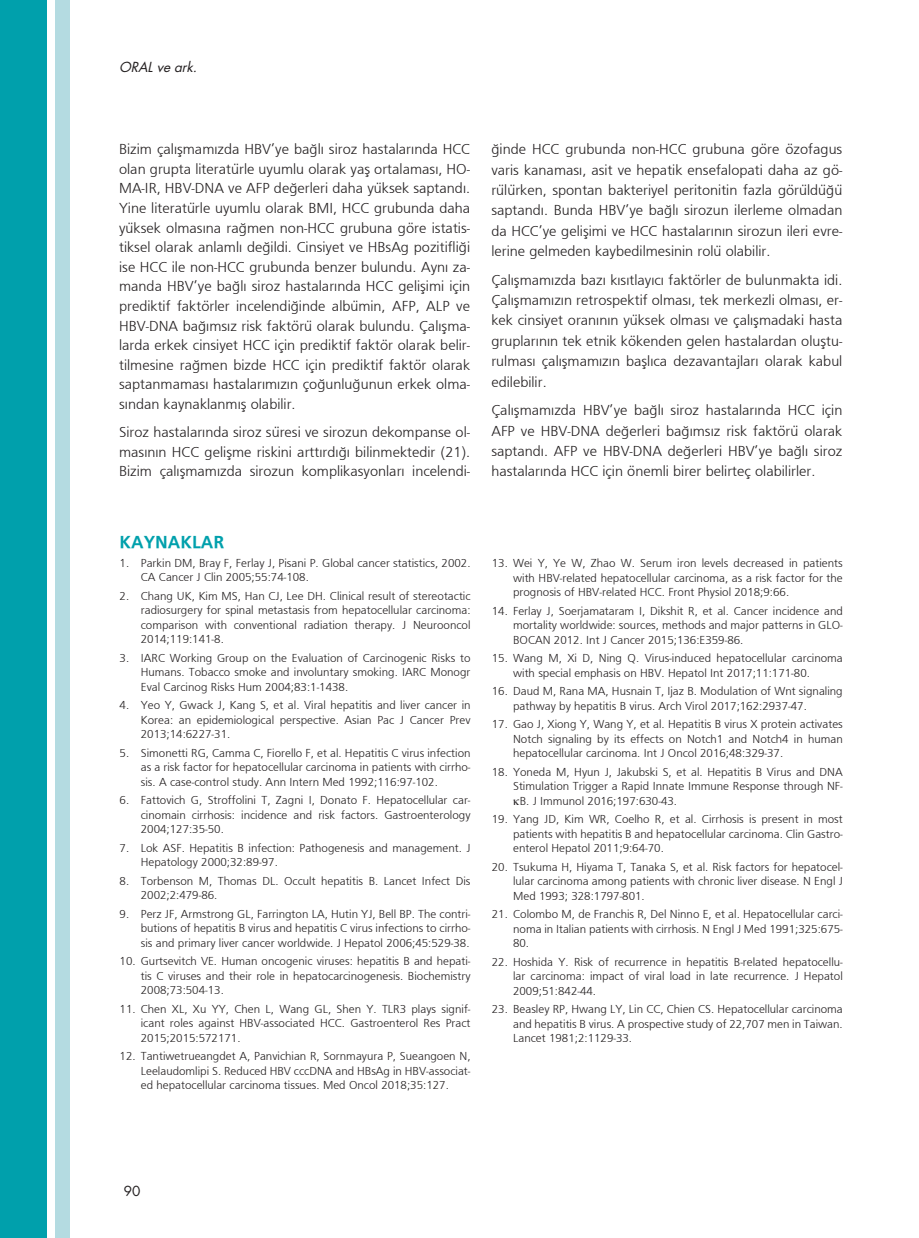
<style>
.page{position:relative;width:919px;height:1238px;background:#fff}
.page>*{position:absolute;margin:0;border:0;box-sizing:border-box;transform-origin:0 0}
.t1{font:700 18px "Fruga Sans";color:#00a0ac}
.t2{font:300 15px/19.6px "Fruga Sans";color:#231f20;text-align:justify}
.t3{font:italic 13.5px "Futura OTF";color:#231f20}
.t4{font:13.5px "Futura OTF";color:#231f20}
.t5{font:300 12px/14.4px "Fruga Sans";color:#231f20;text-align:justify}
</style>
<div class="page">
<div style="left:0;top:0;width:47px;height:1237px;background:#00a0ac"></div>
<div style="left:55px;top:0;width:15px;height:1237px;background:#b4dbe1"></div>
<p class="t3" style="left:119px;top:58px;width:79px">ORAL ve ark.</p>
<p class="t2" style="left:119px;top:139px;width:352px">Bizim çalışmamızda HBV’ye bağlı siroz hastalarında HCC olan grupta literatürle uyumlu olarak yaş ortalaması, HO-MA-IR, HBV-DNA ve AFP değerleri daha yüksek saptandı.<br>Yine literatürle uyumlu olarak BMI, HCC grubunda daha yüksek olmasına rağmen non-HCC grubuna göre istatis&shy;tiksel olarak anlamlı değildi. Cinsiyet ve HBsAg pozitifliği ise HCC ile non-HCC grubunda benzer bulundu. Aynı za&shy;manda HBV’ye bağlı siroz hastalarında HCC gelişimi için prediktif faktörler incelendiğinde albümin, AFP, ALP ve HBV-DNA bağımsız risk faktörü olarak bulundu. Çalışma&shy;larda erkek cinsiyet HCC için prediktif faktör olarak belir&shy;tilmesine rağmen bizde HCC için prediktif faktör olarak saptanmaması hastalarımızın çoğunluğunun erkek olma&shy;sından kaynaklanmış olabilir.</p>
<p class="t2" style="left:119px;top:422px;width:352px">Siroz hastalarında siroz süresi ve sirozun dekompanse ol&shy;masının HCC gelişme riskini arttırdığı bilinmektedir (21).<br>Bizim çalışmamızda sirozun komplikasyonları incelendi-</p>
<p class="t2" style="left:491px;top:139px;width:352px;line-height:20.4px">ğinde HCC grubunda non-HCC grubuna göre özofagus varis kanaması, asit ve hepatik ensefalopati daha az gö&shy;rülürken, spontan bakteriyel peritonitin fazla görüldüğü saptandı. Bunda HBV’ye bağlı sirozun ilerleme olmadan da HCC’ye gelişimi ve HCC hastalarının sirozun ileri evre&shy;lerine gelmeden kaybedilmesinin rolü olabilir.</p>
<p class="t2" style="left:491px;top:269px;width:352px;line-height:20.4px">Çalışmamızda bazı kısıtlayıcı faktörler de bulunmakta idi.<br>Çalışmamızın retrospektif olması, tek merkezli olması, er&shy;kek cinsiyet oranının yüksek olması ve çalışmadaki hasta gruplarının tek etnik kökenden gelen hastalardan oluştu&shy;rulması çalışmamızın başlıca dezavantajları olarak kabul edilebilir.</p>
<p class="t2" style="left:491px;top:400px;width:352px;line-height:20.4px">Çalışmamızda HBV’ye bağlı siroz hastalarında HCC için AFP ve HBV-DNA değerleri bağımsız risk faktörü olarak saptandı. AFP ve HBV-DNA değerleri HBV’ye bağlı siroz hastalarında HCC için önemli birer belirteç olabilirler.</p>
<h1 class="t1" style="left:119px;top:531px;width:106px">KAYNAKLAR</h1>
<p class="t5" style="left:141px;top:555px;width:331px;text-indent:-21px">1. Parkin DM, Bray F, Ferlay J, Pisani P. Global cancer statistics, 2002.<br>CA Cancer J Clin 2005;55:74-108.</p>
<p class="t5" style="left:141px;top:588px;width:331px;text-indent:-21px">2. Chang UK, Kim MS, Han CJ, Lee DH. Clinical result of stereotactic radiosurgery for spinal metastasis from hepatocellular carcinoma: comparison with conventional radiation therapy. J Neurooncol 2014;119:141-8.</p>
<p class="t5" style="left:141px;top:650px;width:331px;text-indent:-21px">3. IARC Working Group on the Evaluation of Carcinogenic Risks to Humans. Tobacco smoke and involuntary smoking. IARC Monogr Eval Carcinog Risks Hum 2004;83:1-1438.</p>
<p class="t5" style="left:141px;top:698px;width:331px;text-indent:-21px">4. Yeo Y, Gwack J, Kang S, et al. Viral hepatitis and liver cancer in Korea: an epidemiological perspective. Asian Pac J Cancer Prev 2013;14:6227-31.</p>
<p class="t5" style="left:141px;top:745px;width:331px;text-indent:-21px">5. Simonetti RG, Camma C, Fiorello F, et al. Hepatitis C virus infection as a risk factor for hepatocellular carcinoma in patients with cirrho&shy;sis. A case-control study. Ann Intern Med 1992;116:97-102.</p>
<p class="t5" style="left:141px;top:792px;width:331px;text-indent:-21px">6. Fattovich G, Stroffolini T, Zagni I, Donato F. Hepatocellular car&shy;cinomain cirrhosis: incidence and risk factors. Gastroenterology 2004;127:35-50.</p>
<p class="t5" style="left:141px;top:840px;width:331px;text-indent:-21px">7. Lok ASF. Hepatitis B infection: Pathogenesis and management. J<br>Hepatology 2000;32:89-97.</p>
<p class="t5" style="left:141px;top:873px;width:331px;text-indent:-21px">8. Torbenson M, Thomas DL. Occult hepatitis B. Lancet Infect Dis<br>2002;2:479-86.</p>
<p class="t5" style="left:141px;top:906px;width:331px;text-indent:-21px">9. Perz JF, Armstrong GL, Farrington LA, Hutin YJ, Bell BP. The contri&shy;butions of hepatitis B virus and hepatitis C virus infections to cirrho&shy;sis and primary liver cancer worldwide. J Hepatol 2006;45:529-38.</p>
<p class="t5" style="left:141px;top:953px;width:331px;text-indent:-21px">10. Gurtsevitch VE. Human oncogenic viruses: hepatitis B and hepati&shy;tis C viruses and their role in hepatocarcinogenesis. Biochemistry 2008;73:504-13.</p>
<p class="t5" style="left:141px;top:1001px;width:331px;text-indent:-21px">11. Chen XL, Xu YY, Chen L, Wang GL, Shen Y. TLR3 plays signif&shy;icant roles against HBV-associated HCC. Gastroenterol Res Pract 2015;2015:572171.</p>
<p class="t5" style="left:141px;top:1048px;width:331px;text-indent:-21px">12. Tantiwetrueangdet A, Panvichian R, Sornmayura P, Sueangoen N, Leelaudomlipi S. Reduced HBV cccDNA and HBsAg in HBV-associat&shy;ed hepatocellular carcinoma tissues. Med Oncol 2018;35:127.</p>
<p class="t5" style="left:513px;top:556px;width:331px;text-indent:-21px">13. Wei Y, Ye W, Zhao W. Serum iron levels decreased in patients with HBV-related hepatocellular carcinoma, as a risk factor for the prognosis of HBV-related HCC. Front Physiol 2018;9:66.</p>
<p class="t5" style="left:513px;top:603px;width:331px;text-indent:-21px">14. Ferlay J, Soerjamataram I, Dikshit R, et al. Cancer incidence and mortality worldwide: sources, methods and major patterns in GLO-BOCAN 2012. Int J Cancer 2015;136:E359-86.</p>
<p class="t5" style="left:513px;top:650px;width:331px;text-indent:-21px">15. Wang M, Xi D, Ning Q. Virus-induced hepatocellular carcinoma with special emphasis on HBV. Hepatol Int 2017;11:171-80.</p>
<p class="t5" style="left:513px;top:683px;width:331px;text-indent:-21px">16. Daud M, Rana MA, Husnain T, Ijaz B. Modulation of Wnt signaling pathway by hepatitis B virus. Arch Virol 2017;162:2937-47.</p>
<p class="t5" style="left:513px;top:717px;width:331px;text-indent:-21px">17. Gao J, Xiong Y, Wang Y, et al. Hepatitis B virus X protein activates Notch signaling by its effects on Notch1 and Notch4 in human hepatocellular carcinoma. Int J Oncol 2016;48:329-37.</p>
<p class="t5" style="left:492px;top:764px;width:352px">18. Yoneda M, Hyun J, Jakubski S, et al. Hepatitis B Virus and DNA</p>
<p class="t5" style="left:513px;top:778px;width:331px">Stimulation Trigger a Rapid Innate Immune Response through NF-</p>
<p class="t5" style="left:519px;top:793px;width:159px">B. J Immunol 2016;197:630-43.</p>
<p class="t5" style="left:513px;top:811px;width:331px;text-indent:-21px">19. Yang JD, Kim WR, Coelho R, et al. Cirrhosis is present in most patients with hepatitis B and hepatocellular carcinoma. Clin Gastro&shy;enterol Hepatol 2011;9:64-70.</p>
<p class="t5" style="left:513px;top:859px;width:331px;text-indent:-21px">20. Tsukuma H, Hiyama T, Tanaka S, et al. Risk factors for hepatocel&shy;lular carcinoma among patients with chronic liver disease. N Engl J Med 1993; 328:1797-801.</p>
<p class="t5" style="left:513px;top:906px;width:331px;text-indent:-21px">21. Colombo M, de Franchis R, Del Ninno E, et al. Hepatocellular carci&shy;noma in Italian patients with cirrhosis. N Engl J Med 1991;325:675- 80.</p>
<p class="t5" style="left:513px;top:954px;width:331px;text-indent:-21px">22. Hoshida Y. Risk of recurrence in hepatitis B‐related hepatocellu&shy;lar carcinoma: impact of viral load in late recurrence. J Hepatol 2009;51:842-44.</p>
<p class="t5" style="left:513px;top:1001px;width:331px;text-indent:-21px">23. Beasley RP, Hwang LY, Lin CC, Chien CS. Hepatocellular carcinoma and hepatitis B virus. A prospective study of 22,707 men in Taiwan.<br>Lancet 1981;2:1129-33.</p>
<p class="t4" style="left:124px;top:1181px;width:18px">90</p>
</div>
